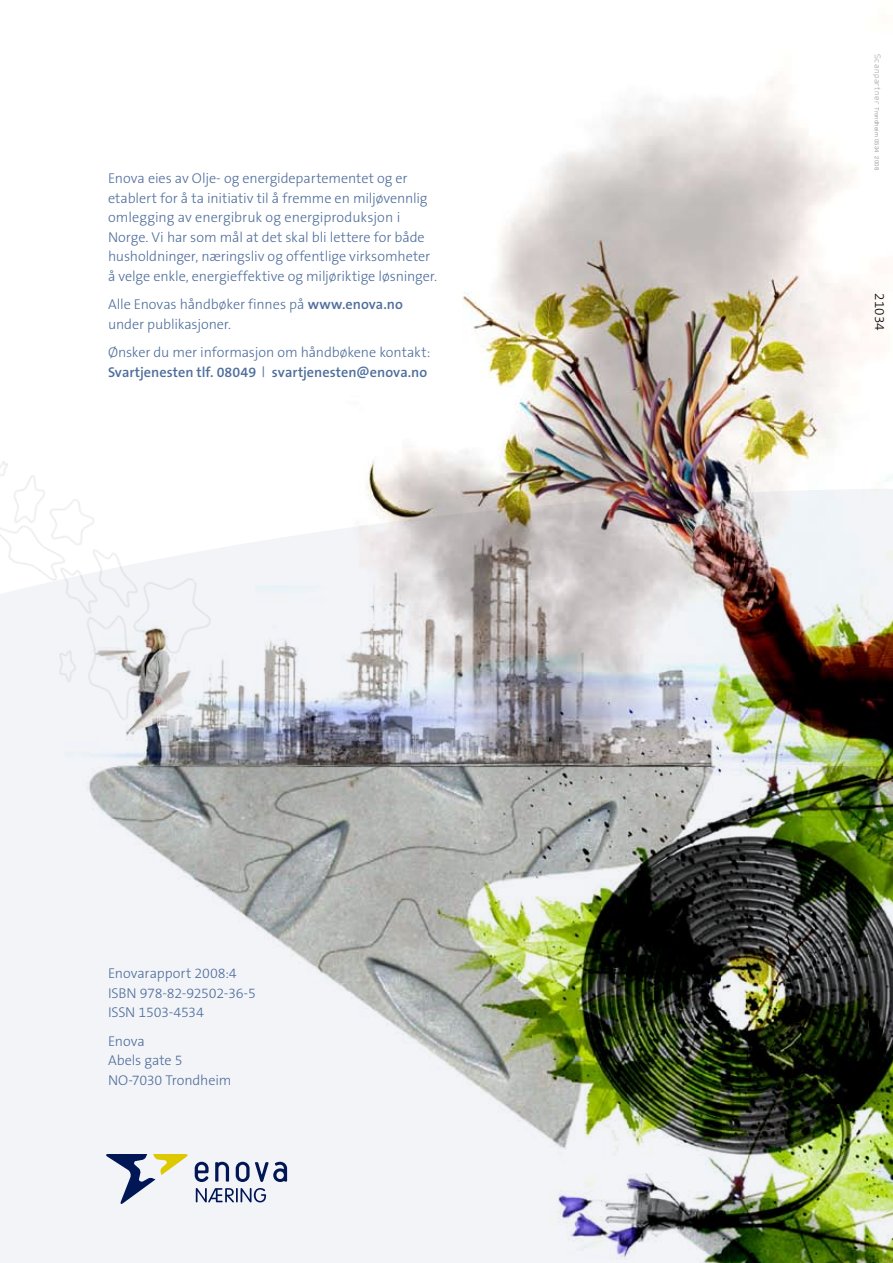
<style>
.page{position:relative;width:893px;height:1263px;background:#fff}
.page>*{position:absolute;margin:0;border:0;box-sizing:border-box;transform-origin:0 0}
.t1{font:300 14.25px/19.5px "The Sans B3";letter-spacing:-.005em;color:#4f6e9c}
.t2{font:600 14.25px "The Sans B6";color:#4f6e9c}
.t3{font:300 13.5px "The Sans B3";color:#000}
.t4{font:6px "Helvetica";letter-spacing:.025em;color:#a4a4a4}
.s1{font-family:"The Sans B6";font-weight:600}
.s2{font-family:"Melior";font-weight:400}
.s3{font-family:"Infinity T Medium";font-size:7.5px}
</style>
<div class="page">
<img style="left:0;top:76px;width:893px;height:1187px">
<svg style="left:886px;top:1222px;width:7px;height:41px"></svg>
<svg style="left:195px;top:1162px;width:14px;height:20px"></svg>
<svg style="left:215px;top:1162px;width:14px;height:19px"></svg>
<svg style="left:236px;top:1162px;width:51px;height:20px"></svg>
<svg style="left:105px;top:1154px;width:83px;height:51px"></svg>
<svg style="left:196px;top:1188px;width:70px;height:14px"></svg>
<p class="t1" style="left:108px;top:170px;width:330px">Enova eies av Olje- og energidepartementet og er etablert for å ta initiativ til å fremme en miljøvennlig omlegging av energibruk og energiproduksjon i Norge. Vi har som mål at det skal bli lettere for både husholdninger, næringsliv og offentlige virksomheter å velge enkle, energieffektive og miljøriktige løsninger.</p>
<p class="t1" style="left:108px;top:296px;width:296px">Alle Enovas håndbøker finnes på <span class="s1">www.enova.no </span>under publikasjoner.</p>
<p class="t1" style="left:108px;top:343px;width:324px">Ønsker du mer informasjon om håndbøkene kontakt:</p>
<p class="t2" style="left:108px;top:364px;width:321px">Svartjenesten tlf. 08049 <span class="s2">|</span> svartjenesten@enova.no</p>
<p class="t1" style="left:108px;top:964px;width:149px">Enovarapport 2008:4<br>ISBN 978-82-92502-36-5<br>ISSN 1503-4534</p>
<p class="t1" style="left:108px;top:1032px;width:125px">Enova<br>Abels gate 5<br>NO-7030 Trondheim</p>
<p class="t4" style="left:880px;top:54px;width:117px;rotate:90deg"><span class="s3">Scanpartner</span> Trondheim 0534 2008</p>
<p class="t3" style="left:886px;top:293px;width:39px;rotate:90deg">21034</p>
</div>
